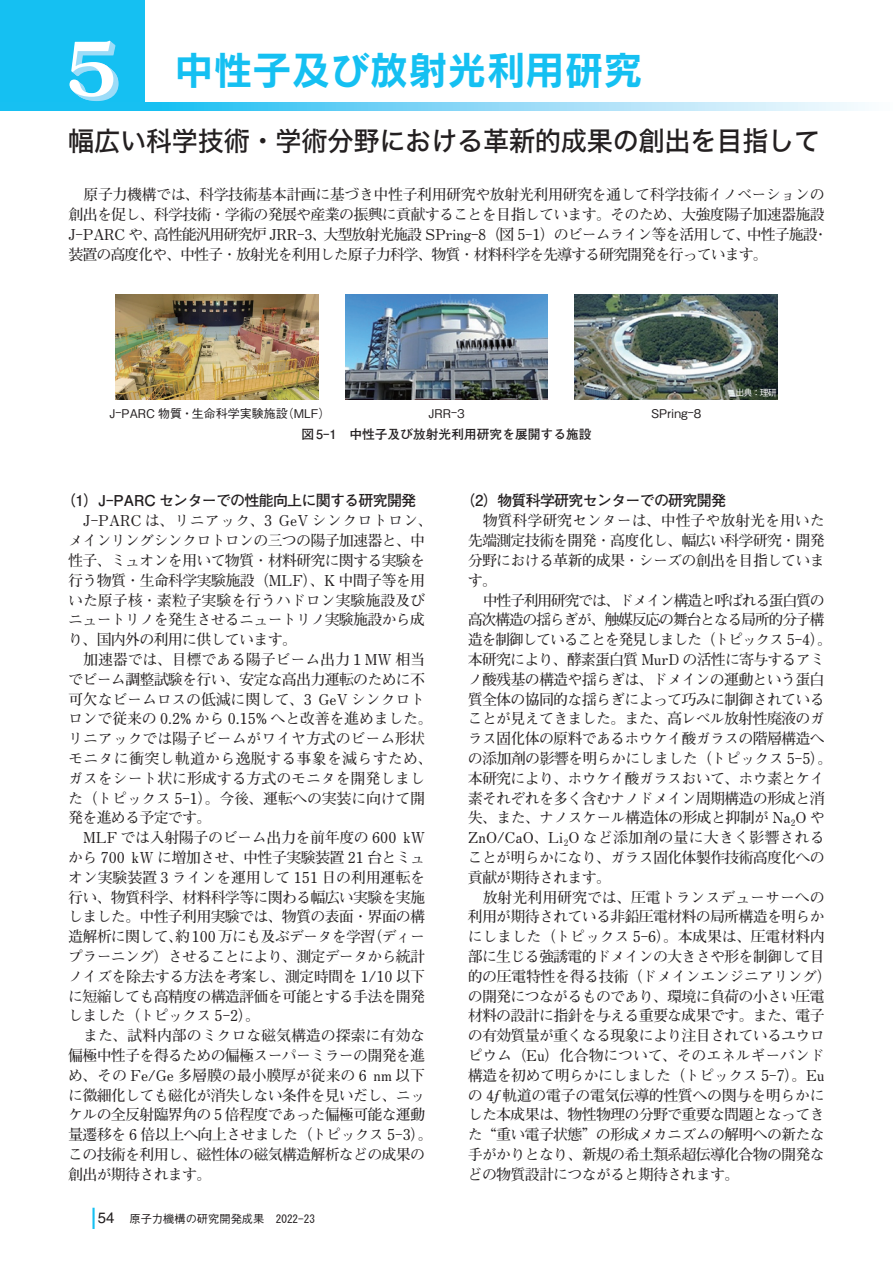
<style>
.page{position:relative;width:893px;height:1263px;background:#fff}
.page>*{position:absolute;margin:0;border:0;box-sizing:border-box;transform-origin:0 0}
.t1{font:39px "Rodin Pro B";color:#15c0f2}
.t2{font:27px "Hiragino Kaku W5 90 msp RKSJ H";letter-spacing:-.01em;color:#231f20}
.t3{font:700 15px/19.8px "Futo Min A101 Pro";letter-spacing:-.05em;color:#231f20}
.t4{font:700 15px/19.8px "Futo Min A101 Pro";letter-spacing:-.01em;color:#231f20}
.t5{font:700 15px "Futo Go B101 Pro";letter-spacing:-.05em;color:#231f20}
.t6{font:700 12.75px "Futo Go B101 Pro";color:#231f20}
.t7{font:12px "Gothic BBB Pro Medium 90 msp RKSJ H";color:#231f20}
.t8{font:500 11.25px "Gothic BBB Pro";color:#231f20}
.t9{font:9px "Gothic BBB Pro Medium 90 msp RKSJ H";color:#fff}
.s1{font-family:"Matisse Pro EB 90 msp RKSJ H";font-size:72px;color:#9cdcf8}
.s2{font-family:"Helvetica LT Std";font-weight:400;font-size:15px}
.s3{font-family:"MS Gothic";font-weight:400}
</style>
<div class="page">
<hr style="left:92px;top:1208px;width:3px;height:21px;background:#15c0f2">
<div style="left:0;top:0;width:145px;height:102px;background:#15c0f2"></div>
<svg style="left:0;top:102px;width:865px;height:9px"></svg>
<img style="left:115px;top:294px;width:204px;height:106px">
<img style="left:345px;top:294px;width:203px;height:106px">
<img style="left:574px;top:294px;width:204px;height:106px">
<h1 class="t1" style="left:62px;top:44px;width:582px"><span class="s1">５</span> 中性子及び放射光利用研究</h1>
<h2 class="t2" style="left:68px;top:127px;width:754px">幅広い科学技術・学術分野における革新的成果の創出を目指して</h2>
<p class="t3" style="left:68px;top:183px;width:761px;text-indent:15px">原子力機構では、科学技術基本計画に基づき中性子利用研究や放射光利用研究を通して科学技術イノベーションの創出を促し、科学技術・学術の発展や産業の振興に貢献することを目指しています。そのため、大強度陽子加速器施設J-PARC や、高性能汎用研究炉 JRR-3、大型放射光施設 SPring-8（図 5-1）のビームライン等を活用して、中性子施設・装置の高度化や、中性子・放射光を利用した原子力科学、物質・材料科学を先導する研究開発を行っています。</p>
<p class="t7" style="left:109px;top:404px;width:222px">J-PARC 物質・生命科学実験施設（MLF）</p>
<p class="t7" style="left:429px;top:404px;width:38px">JRR-3</p>
<p class="t7" style="left:651px;top:404px;width:52px">SPring-8</p>
<p class="t6" style="left:301px;top:424px;width:292px">図5-1　中性子及び放射光利用研究を展開する施設</p>
<p class="t9" style="left:735px;top:386px;width:43px">出典：理研</p>
<p class="t5" style="left:61px;top:489px;width:357px">（1）J-PARC センターでの性能向上に関する研究開発</p>
<p class="t3" style="left:68px;top:509px;width:366px;text-indent:15px">J-PARC は、リニアック、3 GeV シンクロトロン、メインリングシンクロトロンの三つの陽子加速器と、中性子、ミュオンを用いて物質・材料研究に関する実験を行う物質・生命科学実験施設（MLF）、K 中間子等を用いた原子核・素粒子実験を行うハドロン実験施設及びニュートリノを発生させるニュートリノ実験施設から成り、国内外の利用に供しています。</p>
<p class="t4" style="left:68px;top:647px;width:366px;text-indent:15px">加速器では、目標である陽子ビーム出力１MW 相当でビーム調整試験を行い、安定な高出力運転のために不可欠なビームロスの低減に関して、3 GeV シンクロトロンで従来の 0.2% から 0.15% へと改善を進めました。リニアックでは陽子ビームがワイヤ方式のビーム形状モニタに衝突し軌道から逸脱する事象を減らすため、ガスをシート状に形成する方式のモニタを開発しました（トピックス 5-1）。今後、運転への実装に向けて開発を進める予定です。</p>
<p class="t3" style="left:68px;top:826px;width:359px;text-align:justify;text-indent:15px">MLF では入射陽子のビーム出力を前年度の 600 kWから 700 kW に増加させ、中性子実験装置 21 台とミュオン実験装置 3 ラインを運用して 151 日の利用運転を行い、物質科学、材料科学等に関わる幅広い実験を実施しました。中性子利用実験では、物質の表面・界面の構造解析に関して、約 100 万にも及ぶデータを学習（ディープラーニング）させることにより、測定データから統計ノイズを除去する方法を考案し、測定時間を 1/10 以下に短縮しても高精度の構造評価を可能とする手法を開発しました（トピックス 5-2）。</p>
<p class="t3" style="left:68px;top:1024px;width:366px;text-indent:15px">また、試料内部のミクロな磁気構造の探索に有効な偏極中性子を得るための偏極スーパーミラーの開発を進め、その Fe/Ge 多層膜の最小膜厚が従来の 6 nm 以下に微細化しても磁化が消失しない条件を見いだし、ニッケルの全反射臨界角の 5 倍程度であった偏極可能な運動量遷移を 6 倍以上へ向上させました（トピックス 5-3）。この技術を利用し、磁性体の磁気構造解析などの成果の創出が期待されます。</p>
<p class="t8" style="left:98px;top:1209px;width:219px"><span class="s2">54</span> 原子力機構の研究開発成果 <span class="s3">2022</span>-<span class="s3">23</span></p>
<p class="t5" style="left:460px;top:489px;width:267px">（2）物質科学研究センターでの研究開発</p>
<p class="t3" style="left:468px;top:509px;width:359px;text-align:justify;text-indent:15px">物質科学研究センターは、中性子や放射光を用いた先端測定技術を開発・高度化し、幅広い科学研究・開発分野における革新的成果・シーズの創出を目指しています。</p>
<p class="t3" style="left:468px;top:588px;width:366px;text-indent:15px">中性子利用研究では、ドメイン構造と呼ばれる蛋白質の高次構造の揺らぎが、触媒反応の舞台となる局所的分子構造を制御していることを発見しました（トピックス 5-4）。本研究により、酵素蛋白質 MurD の活性に寄与するアミノ酸残基の構造や揺らぎは、ドメインの運動という蛋白質全体の協同的な揺らぎによって巧みに制御されていることが見えてきました。また、高レベル放射性廃液のガラス固化体の原料であるホウケイ酸ガラスの階層構造への添加剤の影響を明らかにしました（トピックス 5-5）。本研究により、ホウケイ酸ガラスおいて、ホウ素とケイ素それぞれを多く含むナノドメイン周期構造の形成と消失、また、ナノスケール構造体の形成と抑制が Na<sub>2</sub>O や<br>ZnO/CaO、Li<sub>2</sub>O など添加剤の量に大きく影響されることが明らかになり、ガラス固化体製作技術高度化への貢献が期待されます。</p>
<p class="t3" style="left:468px;top:885px;width:366px;text-indent:15px">放射光利用研究では、圧電トランスデューサーへの利用が期待されている非鉛圧電材料の局所構造を明らかにしました（トピックス 5-6）。本成果は、圧電材料内部に生じる強誘電的ドメインの大きさや形を制御して目的の圧電特性を得る技術（ドメインエンジニアリング）の開発につながるものであり、環境に負荷の小さい圧電材料の設計に指針を与える重要な成果です。また、電子の有効質量が重くなる現象により注目されているユウロピウム（Eu）化合物について、そのエネルギーバンド構造を初めて明らかにしました（トピックス 5-7）。Euの 4f 軌道の電子の電気伝導的性質への関与を明らかにした本成果は、物性物理の分野で重要な問題となってきた“重い電子状態”の形成メカニズムの解明への新たな手がかりとなり、新規の希土類系超伝導化合物の開発などの物質設計につながると期待されます。</p>
</div>
